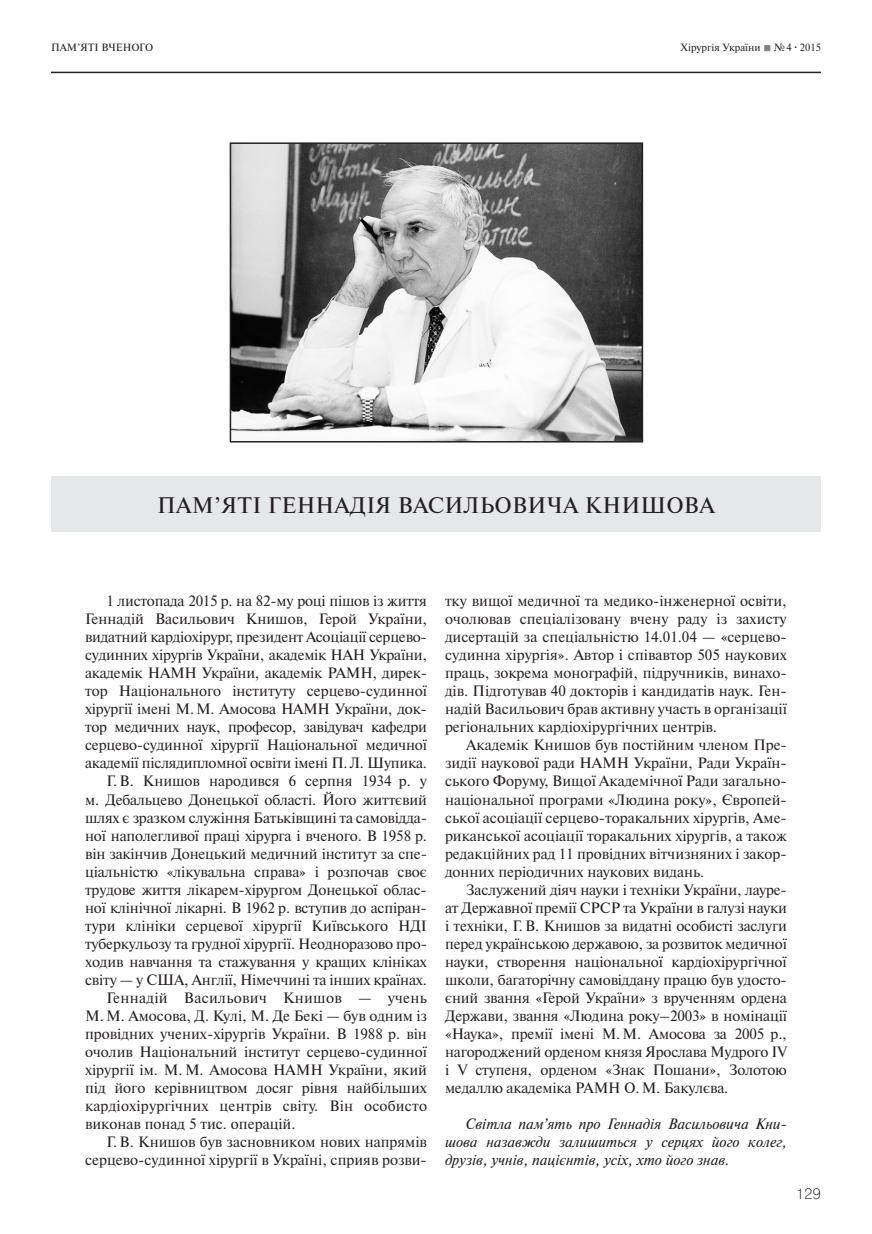
<style>
.page{position:relative;width:872px;height:1234px;background:#fff}
.page>*{position:absolute;margin:0;border:0;box-sizing:border-box;transform-origin:0 0}
.t1{font:22.5px "Newton C";letter-spacing:.015em;color:#231f20}
.t2{font:15px/18px "Newton C";letter-spacing:-.01em;color:#231f20;text-align:justify}
.t3{font:italic 15px/18px "Newton C";color:#231f20;text-align:justify}
.t4{font:15px "Newton C";letter-spacing:.015em;color:#231f20}
.t5{font:15px "Newton C";letter-spacing:.02em;color:#231f20}
.t6{font:15px "Pragmatica Light C";color:#231f20}
.t7{font:10.5px "Newton C";color:#231f20}
.s1{color:#808285}
.s2{font-weight:700}
</style>
<div class="page">
<hr style="left:51px;top:72px;width:770px;height:1px;background:#231f20">
<div style="left:51px;top:476px;width:770px;height:55px;background:#e6e7e9"></div>
<img style="left:233px;top:145px;width:407px;height:294px">
<div style="left:230px;top:142px;width:413px;height:300px;border:2px solid #231f20"></div>
<p class="t7" style="left:51px;top:41px;width:104px">ПАМ’ЯТІ ВЧЕНОГО</p>
<p class="t7" style="left:680px;top:41px;width:142px">Хірургія України <span class="s1">■</span> №4 <span class="s2">·</span> 2015</p>
<h1 class="t1" style="left:157px;top:493px;width:141px">ПАМ’ЯТІ Геннаді</h1>
<h1 class="t1" style="left:375px;top:493px;width:56px">Я Васильович</h1>
<h1 class="t1" style="left:563px;top:493px;width:60px">А Книшов</h1>
<h1 class="t1" style="left:699px;top:493px;width:17px">А</h1>
<p class="t2" style="left:106px;top:592px;width:322px">1 листопада 2015 р. на 82-му році пішов із життя</p>
<p class="t2" style="left:85px;top:610px;width:343px">Геннадій Васильович Книшов, Герой України,</p>
<p class="t2" style="left:85px;top:628px;width:343px">видатний кардіохірург, президент Асоціації серцево-</p>
<p class="t2" style="left:85px;top:646px;width:343px">судинних хірургів України, академік НАН України,</p>
<p class="t2" style="left:85px;top:664px;width:343px">академік НАМН України, академік РАМН, дирек-</p>
<p class="t2" style="left:85px;top:682px;width:343px">тор Національного інституту серцево-судинної</p>
<p class="t2" style="left:85px;top:700px;width:343px">хірургії імені М.М. Амосова НАМН України, док-</p>
<p class="t2" style="left:85px;top:718px;width:343px">тор медичних наук, професор, завідувач кафедри</p>
<p class="t2" style="left:85px;top:736px;width:343px">серцево-судинної хірургії Національної медичної</p>
<p class="t2" style="left:85px;top:754px;width:343px">академії післядипломної освіти імені П.Л. Шупика.</p>
<p class="t2" style="left:106px;top:772px;width:322px">Г. В. Книшов народився 6 серпня 1934 р. у</p>
<p class="t2" style="left:85px;top:790px;width:343px">м. Дебальцево Донецької області. Його життєвий</p>
<p class="t2" style="left:85px;top:808px;width:343px">шлях є зразком служіння Батьківщині та самовідда-</p>
<p class="t2" style="left:85px;top:826px;width:343px">ної наполегливої праці хірурга і вченого. В 1958 р.</p>
<p class="t2" style="left:85px;top:844px;width:343px">він закінчив Донецький медичний інститут за спе-</p>
<p class="t2" style="left:85px;top:862px;width:343px">ціальністю «лікувальна справа» і розпочав своє</p>
<p class="t2" style="left:85px;top:880px;width:343px">трудове життя лікарем-хірургом Донецької облас-</p>
<p class="t2" style="left:85px;top:898px;width:343px">ної клінічної лікарні. В 1962 р. вступив до аспіран-</p>
<p class="t2" style="left:85px;top:916px;width:343px">тури клініки серцевої хірургії Київського НДІ</p>
<p class="t2" style="left:85px;top:934px;width:343px">туберкульозу та грудної хірургії. Неодноразово про-</p>
<p class="t2" style="left:85px;top:952px;width:343px">ходив навчання та стажування у кращих клініках</p>
<p class="t2" style="left:85px;top:970px;width:343px">світу — у США, Англії, Німеччині та інших країнах.</p>
<p class="t5" style="left:106px;top:989px;width:322px">Геннадій Васильович Книшов — учень</p>
<p class="t2" style="left:85px;top:1006px;width:343px">М. М. Амосова, Д. Кулі, М. Де Бекі — був одним із</p>
<p class="t2" style="left:85px;top:1024px;width:343px">провідних учених-хірургів України. В 1988 р. він</p>
<p class="t2" style="left:85px;top:1042px;width:343px">очолив Національний інститут серцево-судинної</p>
<p class="t2" style="left:85px;top:1060px;width:343px">хірургії ім. М. М. Амосова НАМН України, який</p>
<p class="t2" style="left:85px;top:1078px;width:343px">під його керівництвом досяг рівня найбільших</p>
<p class="t4" style="left:85px;top:1097px;width:343px">кардіохірургічних центрів світу. Він особисто</p>
<p class="t2" style="left:85px;top:1114px;width:212px">виконав понад 5 тис. операцій.</p>
<p class="t2" style="left:106px;top:1132px;width:322px">Г. В. Книшов був засновником нових напрямів</p>
<p class="t2" style="left:85px;top:1150px;width:343px">серцево-судинної хірургії в Україні, сприяв розви-</p>
<p class="t2" style="left:445px;top:592px;width:343px">тку вищої медичної та медико-інженерної освіти, очолював спеціалізовану вчену раду із захисту дисертацій за спеціальністю 14.01.04 — «серцево&shy;судинна хірургія». Автор і співавтор 505 наукових праць, зокрема монографій, підручників, винахо&shy;дів. Підготував 40 докторів і кандидатів наук. Ген&shy;надій Васильович брав активну участь в організації регіональних кардіохірургічних центрів.</p>
<p class="t2" style="left:445px;top:736px;width:343px;text-indent:21px">Академік Книшов був постійним членом Пре&shy;зидії наукової ради НАМН України, Ради Україн&shy;ського Форуму, Вищої Академічної Ради загально&shy;національної програми «Людина року», Європей&shy;ської асоціації серцево-торакальних хірургів, Аме&shy;риканської асоціації торакальних хірургів, а також редакційних рад 11 провідних вітчизняних і закор&shy;донних періодичних наукових видань.</p>
<p class="t2" style="left:445px;top:880px;width:343px;text-indent:21px">Заслужений діяч науки і техніки України, лауре&shy;ат Державної премії СРСР та України в галузі науки і техніки, Г. В. Книшов за видатні особисті заслуги перед українською державою, за розвиток медичної науки, створення національної кардіохірургічної школи, багаторічну самовіддану працю був удосто&shy;єний звання «Герой України» з врученням ордена Держави, звання «Людина року–2003» в номінації «Наука», премії імені М. М. Амосова за 2005 р., нагороджений орденом князя Ярослава Мудрого ІV і V ступеня, орденом «Знак Пошани», Золотою медаллю академіка РАМН О. М. Бакулєва.</p>
<p class="t3" style="left:445px;top:1114px;width:343px;text-indent:21px">Світла пам’ять про Геннадія Васильовича Кни&shy;шова назавжди залишиться у серцях його колег, друзів, учнів, пацієнтів, усіх, хто його знав.</p>
<p class="t6" style="left:795px;top:1184px;width:27px">129</p>
</div>
